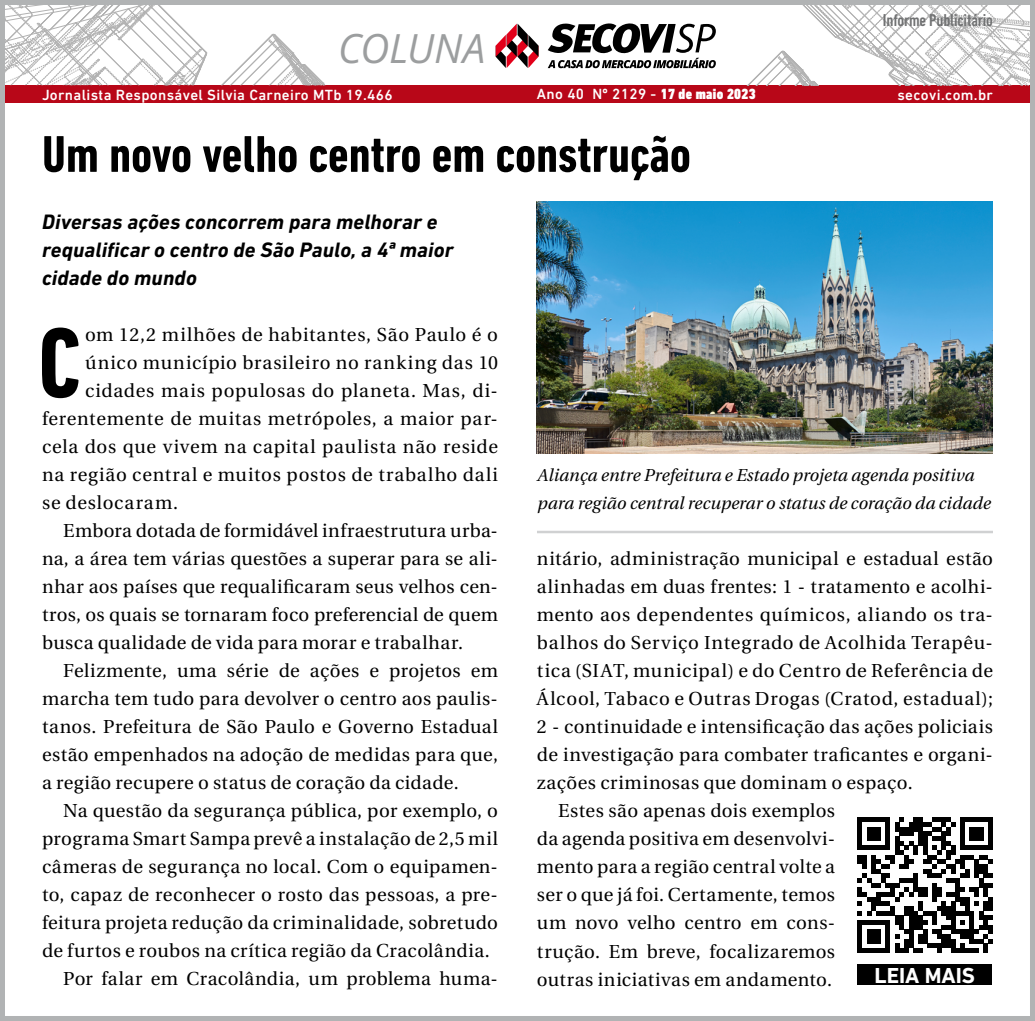
<style>
.page{position:relative;width:1035px;height:1021px;background:#fff}
.page>*{position:absolute;margin:0;border:0;box-sizing:border-box;transform-origin:0 0}
.t1{font:700 condensed 101px "DIN Next LT Pro";color:#000}
.t2{font:700 condensed 52.5px "DIN Next LT Pro";color:#000}
.t3{font:italic 40px "Open Sans";letter-spacing:-.005em;color:#9c9e9f}
.t4{font:700 22px "DIN Next LT Pro";color:#fff}
.t5{font:italic 700 21.25px/28px "DIN Next LT Pro";letter-spacing:.005em;color:#000}
.t6{font:18.75px/28px "Utopia";letter-spacing:.025em;color:#000;text-align:justify}
.t7{font:18.75px "Utopia";letter-spacing:.045em;color:#000}
.t8{font:18.75px "Utopia";letter-spacing:.05em;color:#000}
.t9{font:500 condensed 17.5px "DIN Next LT Pro";letter-spacing:-.01em;color:#707172}
.t10{font:italic 17.25px/28px "Utopia";letter-spacing:.005em;color:#000}
.t11{font:500 15px "DIN Next LT Pro";letter-spacing:.025em;color:#fff}
.s1{font-weight:900;font-stretch:condensed}
</style>
<div class="page">
<div style="left:0;top:85px;width:1035px;height:18px;background:#b80718"></div>
<hr style="left:537px;top:530px;width:456px;height:3px;background:#d0d1d2">
<img style="left:537px;top:201px;width:456px;height:252px">
<svg style="left:6px;top:6px;width:320px;height:80px"></svg>
<svg style="left:746px;top:6px;width:283px;height:80px"></svg>
<svg style="left:496px;top:24px;width:42px;height:44px"></svg>
<svg style="left:548px;top:23px;width:168px;height:45px"></svg>
<svg style="left:857px;top:817px;width:135px;height:135px"></svg>
<div style="left:857px;top:964px;width:135px;height:21px;background:#000"></div>
<div style="left:0;top:0;width:1035px;height:1020px;border:5px solid #b1b3b4"></div>
<h3 class="t3" style="left:338px;top:21px;width:149px">COLUNA</h3>
<p class="t9" style="left:883px;top:10px;width:112px">Informe Publicitário</p>
<p class="t11" style="left:42px;top:86px;width:352px">Jornalista Responsável Silvia Carneiro MTb 19.466</p>
<p class="t11" style="left:537px;top:85px;width:220px">Ano 40 Nº 2129 - <span class="s1">17 de maio 2023</span></p>
<p class="t11" style="left:897px;top:86px;width:97px">secovi.com.br</p>
<h2 class="t2" style="left:42px;top:124px;width:650px">Um novo velho centro em construção</h2>
<p class="t5" style="left:42px;top:208px;width:413px">Diversas ações concorrem para melhorar e requalificar o centro de São Paulo, a 4ª maior cidade do mundo</p>
<h1 class="t1" style="left:38px;top:306px;width:43px">C</h1>
<p class="t6" style="left:85px;top:321px;width:414px">om 12,2 milhões de habitantes, São Paulo é o</p>
<p class="t8" style="left:85px;top:352px;width:414px">único município brasileiro no ranking das 10</p>
<p class="t7" style="left:85px;top:380px;width:414px">cidades mais populosas do planeta. Mas, di-</p>
<p class="t6" style="left:42px;top:405px;width:457px">ferentemente de muitas metrópoles, a maior par-</p>
<p class="t6" style="left:42px;top:433px;width:457px">cela dos que vivem na capital paulista não reside</p>
<p class="t7" style="left:42px;top:464px;width:457px">na região central e muitos postos de trabalho dali</p>
<p class="t7" style="left:42px;top:492px;width:138px">se deslocaram.</p>
<p class="t6" style="left:63px;top:517px;width:436px">Embora dotada de formidável infraestrutura urba-</p>
<p class="t6" style="left:42px;top:545px;width:457px">na, a área tem várias questões a superar para se ali-</p>
<p class="t6" style="left:42px;top:573px;width:457px">nhar aos países que requalificaram seus velhos cen-</p>
<p class="t6" style="left:42px;top:601px;width:457px">tros, os quais se tornaram foco preferencial de quem</p>
<p class="t6" style="left:42px;top:629px;width:423px">busca qualidade de vida para morar e trabalhar.</p>
<p class="t6" style="left:63px;top:657px;width:436px">Felizmente, uma série de ações e projetos em</p>
<p class="t6" style="left:42px;top:685px;width:457px">marcha tem tudo para devolver o centro aos paulis-</p>
<p class="t6" style="left:42px;top:713px;width:457px">tanos. Prefeitura de São Paulo e Governo Estadual</p>
<p class="t6" style="left:42px;top:741px;width:457px">estão empenhados na adoção de medidas para que,</p>
<p class="t6" style="left:42px;top:769px;width:418px">a região recupere o status de coração da cidade.</p>
<p class="t6" style="left:63px;top:797px;width:436px">Na questão da segurança pública, por exemplo, o</p>
<p class="t6" style="left:42px;top:825px;width:457px">programa Smart Sampa prevê a instalação de 2,5 mil</p>
<p class="t6" style="left:42px;top:853px;width:457px">câmeras de segurança no local. Com o equipamen-</p>
<p class="t6" style="left:42px;top:881px;width:457px">to, capaz de reconhecer o rosto das pessoas, a pre-</p>
<p class="t6" style="left:42px;top:909px;width:457px">feitura projeta redução da criminalidade, sobretudo</p>
<p class="t6" style="left:42px;top:937px;width:449px">de furtos e roubos na crítica região da Cracolândia.</p>
<p class="t6" style="left:63px;top:965px;width:436px">Por falar em Cracolândia, um problema huma-</p>
<p class="t10" style="left:537px;top:462px;width:455px">Aliança entre Prefeitura e Estado projeta agenda positiva para região central recuperar o status de coração da cidade</p>
<p class="t6" style="left:537px;top:545px;width:457px">nitário, administração municipal e estadual estão alinhadas em duas frentes: 1 - tratamento e acolhi&shy;mento aos dependentes químicos, aliando os tra&shy;balhos do Serviço Integrado de Acolhida Terapêu&shy;tica (SIAT, municipal) e do Centro de Referência de Álcool, Tabaco e Outras Drogas (Cratod, estadual); 2 - continuidade e intensificação das ações policiais de investigação para combater traficantes e organi&shy;zações criminosas que dominam o espaço.</p>
<p class="t6" style="left:537px;top:797px;width:300px;text-indent:21px">Estes são apenas dois exemplos da agenda positiva em desenvolvi&shy;mento para a região central volte a ser o que já foi. Certamente, temos um novo velho centro em cons&shy;trução. Em breve, focalizaremos outras iniciativas em andamento.</p>
<p class="t4" style="left:874px;top:962px;width:102px">LEIA MAIS</p>
</div>
